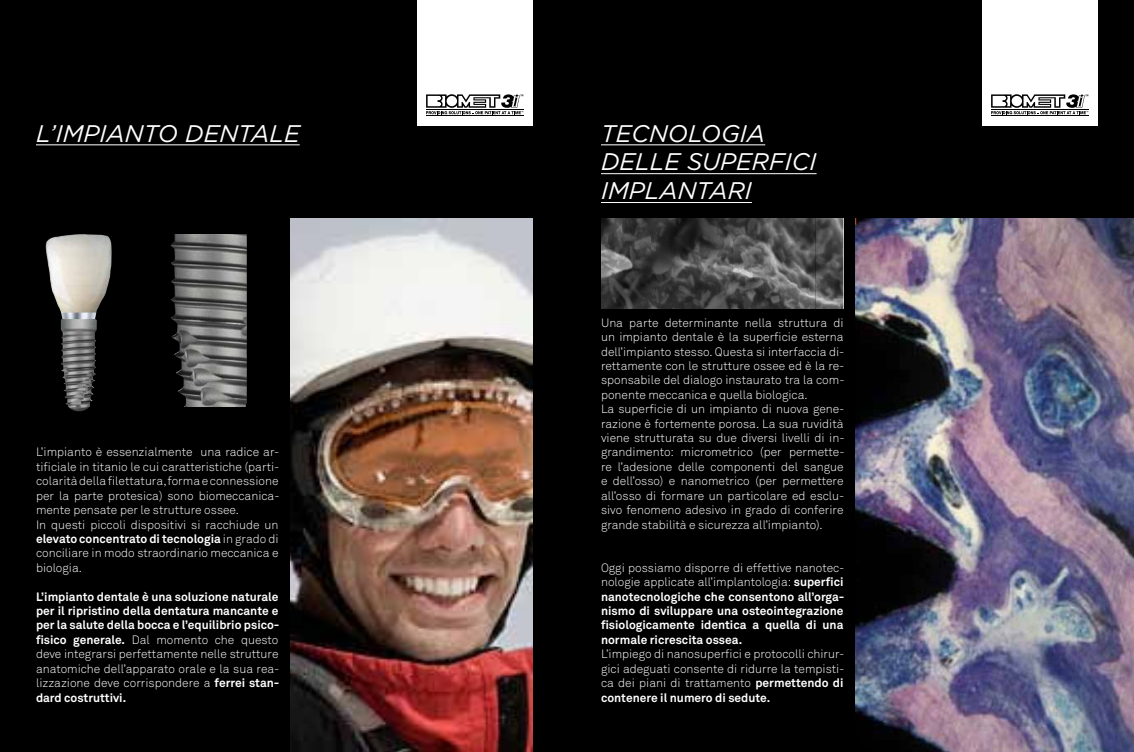
<style>
.page{position:relative;width:1134px;height:752px;background:#fff}
.page>*{position:absolute;margin:0;border:0;box-sizing:border-box;transform-origin:0 0}
.t1{font:italic 24px/28.8px "Gotham";color:#fff}
.t2{font:300 12px/14.4px "Akkurat";color:#fff}
.t3{font:700 12px/14.4px "Akkurat";color:#fff;text-align:justify}
.s1{font-weight:700}
.s2{font-weight:300}
</style>
<div class="page">
<div style="left:567px;top:0;width:567px;height:751px;background:#000"></div>
<div style="left:0;top:0;width:568px;height:751px;background:#000"></div>
<img style="left:855px;top:218px;width:279px;height:533px">
<hr style="left:601px;top:144px;width:164px;height:1px;background:#fff">
<hr style="left:601px;top:173px;width:215px;height:1px;background:#fff">
<hr style="left:601px;top:202px;width:151px;height:1px;background:#fff">
<svg style="left:601px;top:218px;width:242px;height:90px;background:#4b4b4b"></svg>
<img style="left:171px;top:234px;width:76px;height:173px">
<img style="left:61px;top:319px;width:35px;height:92px">
<img style="left:46px;top:234px;width:66px;height:85px">
<img style="left:290px;top:218px;width:242px;height:533px">
<hr style="left:36px;top:144px;width:264px;height:1px;background:#fff">
<div style="left:418px;top:0;width:115px;height:125px;background:#fff"></div>
<svg style="left:426px;top:94px;width:97px;height:20px"></svg>
<hr style="left:426px;top:109px;width:97px;height:1px;background:#000">
<hr style="left:426px;top:115px;width:97px;height:1px;background:#000">
<div style="left:983px;top:0;width:115px;height:125px;background:#fff"></div>
<svg style="left:991px;top:94px;width:97px;height:20px"></svg>
<hr style="left:991px;top:109px;width:97px;height:1px;background:#000">
<hr style="left:991px;top:115px;width:97px;height:1px;background:#000">
<h1 class="t1" style="left:36px;top:118px;width:265px">L’IMPIANTO DENTALE</h1>
<p class="t2" style="left:36px;top:444px;width:245px">L’impianto è essenzialmente una radice ar&shy;tificiale in titanio le cui caratteristiche (parti&shy;colarità della filettatura, forma e connessione per la parte protesica) sono biomeccanica&shy;mente pensate per le strutture ossee.<br>In questi piccoli dispositivi si racchiude un <span class="s1">elevato concentrato di tecnologia</span> in grado di conciliare in modo straordinario meccanica e biologia.</p>
<p class="t3" style="left:36px;top:588px;width:245px">L’impianto dentale è una soluzione naturale per il ripristino della dentatura mancante e per la salute della bocca e l’equilibrio psico&shy;fisico generale. <span class="s2">Dal momento che questo deve integrarsi perfettamente nelle strutture anatomiche dell’apparato orale e la sua rea&shy;lizzazione deve corrispondere a</span> ferrei stan&shy;dard costruttivi.</p>
<h1 class="t1" style="left:601px;top:118px;width:217px">TECNOLOGIA<br>DELLE SUPERFICI<br>IMPLANTARI</h1>
<p class="t2" style="left:601px;top:315px;width:245px">Una parte determinante nella struttura di un impianto dentale è la superficie esterna dell’impianto stesso. Questa si interfaccia di&shy;rettamente con le strutture ossee ed è la re&shy;sponsabile del dialogo instaurato tra la com&shy;ponente meccanica e quella biologica.<br>La superficie di un impianto di nuova gene&shy;razione è fortemente porosa. La sua ruvidità viene strutturata su due diversi livelli di in&shy;grandimento: micrometrico (per permette&shy;re l’adesione delle componenti del sangue e dell’osso) e nanometrico (per permettere all’osso di formare un particolare ed esclu&shy;sivo fenomeno adesivo in grado di conferire grande stabilità e sicurezza all’impianto).</p>
<p class="t3" style="left:601px;top:560px;width:245px"><span class="s2">Oggi possiamo disporre di effettive nanotec&shy;nologie applicate all’implantologia:</span> superfici nanotecnologiche che consentono all’orga&shy;nismo di sviluppare una osteointegrazione fisiologicamente identica a quella di una normale ricrescita ossea.</p>
<p class="t2" style="left:601px;top:646px;width:245px;text-align:justify">L’impiego di nanosuperfici e protocolli chirur&shy;gici adeguati consente di ridurre la tempisti&shy;ca dei piani di trattamento <span class="s1">permettendo di contenere il numero di sedute.</span></p>
</div>
